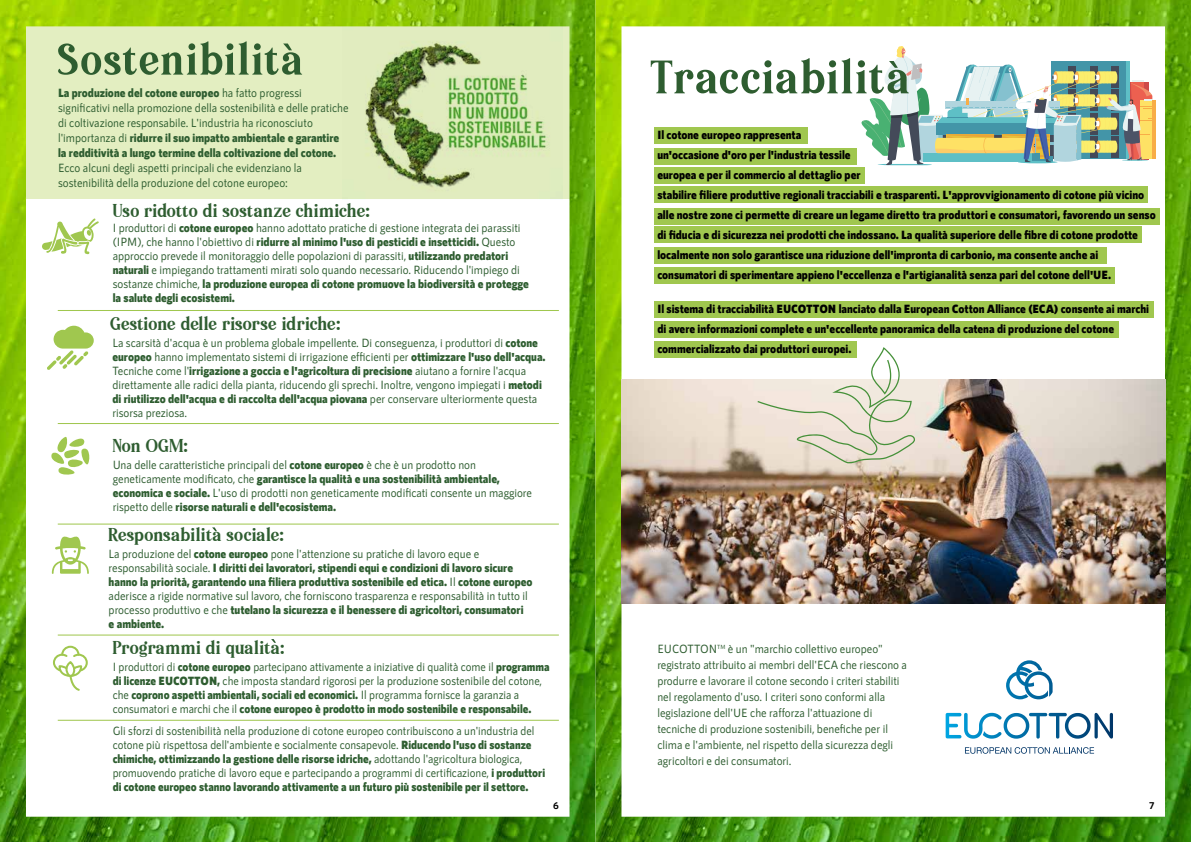
<style>
.page{position:relative;width:1191px;height:842px;background:#fff}
.page>*{position:absolute;margin:0;border:0;box-sizing:border-box;transform-origin:0 0}
.t1{font:55.5px "Pioggia";letter-spacing:.025em;color:#2e5d30}
.t2{font:52.5px "Pioggia";letter-spacing:.035em;color:#2e5d30}
.t3{font:22px "Pioggia";letter-spacing:.005em;color:#2e5d30}
.t4{font:500 12px/14px "RNS Sanz";color:#2e5d30;scale:.92 1}
.t5{font:900 12px/20px "RNS Sanz";color:#000;scale:.92 1}
.t6{font:500 12px/14px "RNS Sanz";color:#2e5d30;scale:.9 1}
.t7{font:900 12px/14px "RNS Sanz";color:#2e5d30;scale:.92 1}
.t8{font:700 10px "RNS Sanz";color:#000}
.s1{font-weight:900}
.s2{font-weight:500}
</style>
<div class="page">
<img style="left:0;top:0;width:595px;height:842px">
<img style="left:342px;top:19px;width:220px;height:181px">
<svg style="left:52px;top:645px;width:37px;height:47px"></svg>
<svg style="left:42px;top:218px;width:57px;height:36px"></svg>
<svg style="left:47px;top:326px;width:47px;height:44px"></svg>
<svg style="left:51px;top:437px;width:39px;height:38px"></svg>
<svg style="left:52px;top:536px;width:37px;height:38px"></svg>
<hr style="left:58px;top:310px;width:501px;height:1px;background:#a0c74f">
<hr style="left:58px;top:423px;width:501px;height:1px;background:#a0c74f">
<hr style="left:58px;top:524px;width:501px;height:1px;background:#a0c74f">
<hr style="left:58px;top:634px;width:501px;height:1px;background:#a0c74f">
<hr style="left:58px;top:720px;width:501px;height:1px;background:#a0c74f">
<svg style="left:283px;top:44px;width:9px;height:6px"></svg>
<svg style="left:212px;top:527px;width:5px;height:4px"></svg>
<svg style="left:271px;top:639px;width:5px;height:4px"></svg>
<img style="left:595px;top:0;width:596px;height:842px">
<img style="left:621px;top:380px;width:544px;height:224px">
<svg style="left:757px;top:347px;width:158px;height:116px"></svg>
<svg style="left:965px;top:747px;width:129px;height:7px"></svg>
<svg style="left:964px;top:660px;width:88px;height:79px"></svg>
<svg style="left:857px;top:46px;width:298px;height:119px"></svg>
<h2 class="t2" style="left:58px;top:41px;width:247px">Sostenibilita</h2>
<p class="t4" style="left:58px;top:85px;width:317px;line-height:15px"><span class="s1">La produzione del cotone europeo</span> ha fatto progressi significativi nella promozione della sostenibilità e delle pratiche di coltivazione responsabile. L'industria ha riconosciuto l'importanza di <span class="s1">ridurre il suo impatto ambientale e garantire la redditività a lungo termine della coltivazione del cotone.</span></p>
<p class="t4" style="left:58px;top:160px;width:266px;line-height:15px">Ecco alcuni degli aspetti principali che evidenziano la sostenibilità della produzione del cotone europeo:</p>
<h3 class="t3" style="left:113px;top:203px;width:259px">Uso ridotto di sostanze chimiche:</h3>
<p class="t4" style="left:113px;top:221px;width:454px">I produttori di <span class="s1">cotone europeo</span> hanno adottato pratiche di gestione integrata dei parassiti (IPM), che hanno l'obiettivo di <span class="s1">ridurre al minimo l'uso di pesticidi e insetticidi.</span> Questo approccio prevede il monitoraggio delle popolazioni di parassiti, <span class="s1">utilizzando predatori naturali</span> e impiegando trattamenti mirati solo quando necessario. Riducendo l'impiego di sostanze chimiche, <span class="s1">la produzione europea di cotone promuove la biodiversità e protegge la salute degli ecosistemi.</span></p>
<h3 class="t3" style="left:110px;top:316px;width:232px">Gestione delle risorse idriche:</h3>
<p class="t4" style="left:112px;top:336px;width:472px">La scarsità d'acqua è un problema globale impellente. Di conseguenza, i produttori di <span class="s1">cotone europeo</span> hanno implementato sistemi di irrigazione efficienti per <span class="s1">ottimizzare l'uso dell'acqua.<br></span>Tecniche come l'<span class="s1">irrigazione a goccia e l'agricoltura di precisione</span> aiutano a fornire l'acqua direttamente alle radici della pianta, riducendo gli sprechi. Inoltre, vengono impiegati i <span class="s1">metodi di riutilizzo dell'acqua e di raccolta dell'acqua piovana</span> per conservare ulteriormente questa risorsa preziosa.</p>
<h3 class="t3" style="left:113px;top:438px;width:77px">Non OGM:</h3>
<p class="t4" style="left:113px;top:457px;width:457px">Una delle caratteristiche principali del <span class="s1">cotone europeo</span> è che è un prodotto non geneticamente modificato, che <span class="s1">garantisce la qualità e una sostenibilità ambientale, economica e sociale.</span> L'uso di prodotti non geneticamente modificati consente un maggiore rispetto delle <span class="s1">risorse naturali e dell'ecosistema.</span></p>
<h3 class="t3" style="left:109px;top:527px;width:177px">Responsabilita sociale:</h3>
<p class="t7" style="left:109px;top:546px;width:462px"><span class="s2">La produzione del</span> cotone europeo <span class="s2">pone l'attenzione su pratiche di lavoro eque e responsabilità sociale.</span> I diritti dei lavoratori, stipendi equi e condizioni di lavoro sicure hanno la priorità, garantendo una filiera produttiva sostenibile ed etica. <span class="s2">Il</span> cotone europeo <span class="s2">aderisce a rigide normative sul lavoro, che forniscono trasparenza e responsabilità in tutto il processo produttivo e che</span> tutelano la sicurezza e il benessere di agricoltori, consumatori<br>e ambiente.</p>
<h3 class="t3" style="left:113px;top:640px;width:173px">Programmi di qualita:</h3>
<p class="t6" style="left:113px;top:659px;width:487px">I produttori di <span class="s1">cotone europeo</span> partecipano attivamente a iniziative di qualità come il <span class="s1">programma di licenze EUCOTTON,</span> che imposta standard rigorosi per la produzione sostenibile del cotone, che <span class="s1">coprono aspetti ambientali, sociali ed economici.</span> Il programma fornisce la garanzia a consumatori e marchi che il <span class="s1">cotone europeo è prodotto in modo sostenibile e responsabile.</span></p>
<p class="t6" style="left:113px;top:723px;width:482px">Gli sforzi di sostenibilità nella produzione di cotone europeo contribuiscono a un'industria del cotone più rispettosa dell'ambiente e socialmente consapevole. <span class="s1">Riducendo l'uso di sostanze chimiche, ottimizzando la gestione delle risorse idriche,</span> adottando l'agricoltura biologica, promuovendo pratiche di lavoro eque e partecipando a programmi di certificazione, <span class="s1">i produttori di cotone europeo stanno lavorando attivamente a un futuro più sostenibile per il settore.</span></p>
<p class="t8" style="left:553px;top:800px;width:7px">6</p>
<h1 class="t1" style="left:651px;top:58px;width:261px">Tracciabilita</h1>
<p class="t5" style="left:657px;top:125px;width:543px">Il cotone europeo rappresenta<br>un'occasione d'oro per l'industria tessile<br>europea e per il commercio al dettaglio per<br>stabilire filiere produttive regionali tracciabili e trasparenti. L'approvvigionamento di cotone più vicino alle nostre zone ci permette di creare un legame diretto tra produttori e consumatori, favorendo un senso di fiducia e di sicurezza nei prodotti che indossano. La qualità superiore delle fibre di cotone prodotte localmente non solo garantisce una riduzione dell'impronta di carbonio, ma consente anche ai consumatori di sperimentare appieno l'eccellenza e l'artigianalità senza pari del cotone dell'UE.</p>
<p class="t5" style="left:657px;top:299px;width:536px">Il sistema di tracciabilità EUCOTTON lanciato dalla European Cotton Alliance (ECA) consente ai marchi di avere informazioni complete e un'eccellente panoramica della catena di produzione del cotone commercializzato dai produttori europei.</p>
<p class="t4" style="left:657px;top:641px;width:273px;line-height:16px">EUCOTTON<sup>TM</sup> è un "marchio collettivo europeo" registrato attribuito ai membri dell'ECA che riescono a produrre e lavorare il cotone secondo i criteri stabiliti nel regolamento d'uso. I criteri sono conformi alla legislazione dell'UE che rafforza l'attuazione di tecniche di produzione sostenibili, benefiche per il clima e l'ambiente, nel rispetto della sicurezza degli agricoltori e dei consumatori.</p>
<p class="t8" style="left:1149px;top:800px;width:7px">7</p>
</div>
